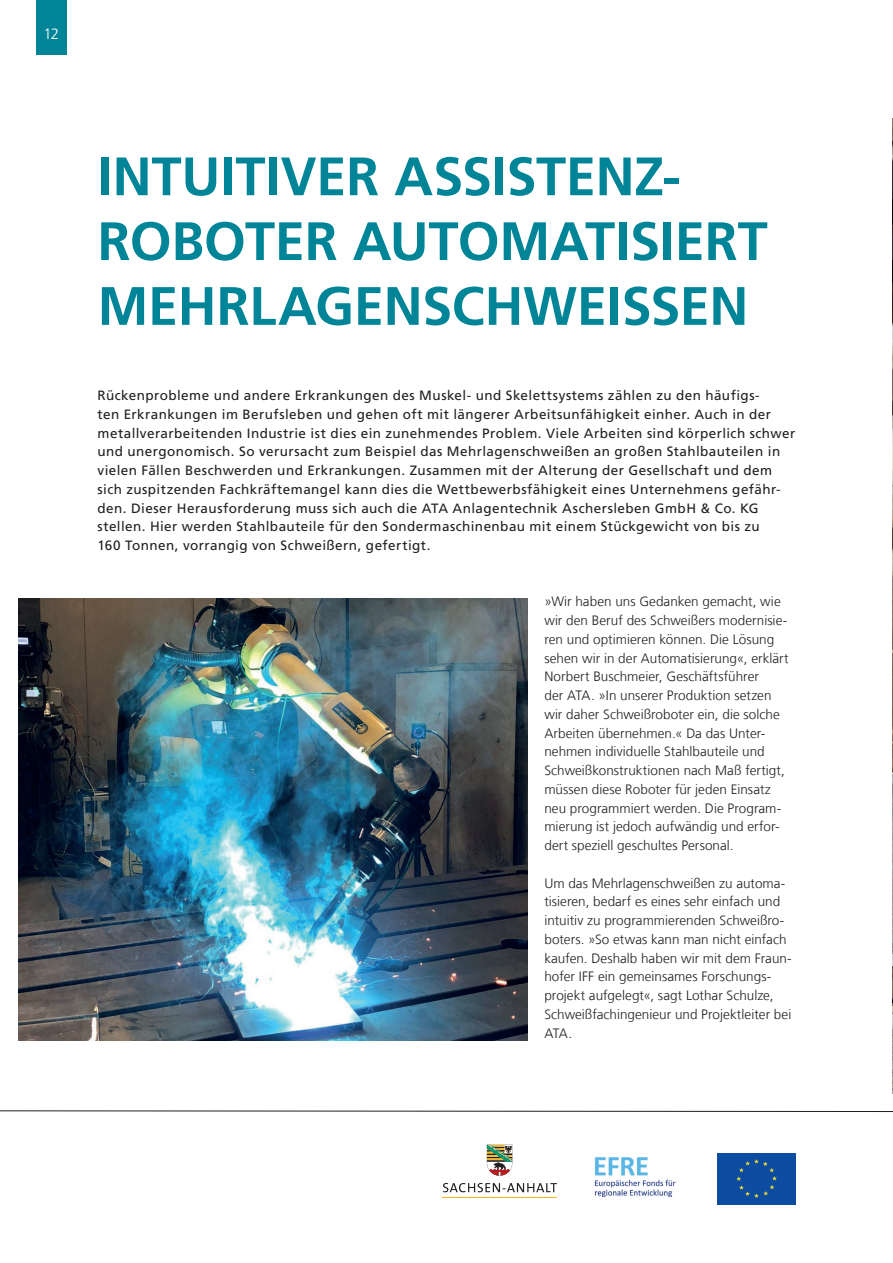
<style>
.page{position:relative;width:893px;height:1263px;background:#fff}
.page>*{position:absolute;margin:0;border:0;box-sizing:border-box;transform-origin:0 0}
.t1{font:700 54px/64.8px "Frutiger LT Com";letter-spacing:-.005em;color:#008598}
.t2{font:300 15px "Frutiger LT Com";color:#fff}
.t3{font:300 13.5px/18.8px "Frutiger LT Com";letter-spacing:.005em;color:#231f20}
.t4{font:13.5px/18.8px "Frutiger LT Com";letter-spacing:.03em;color:#231f20}
</style>
<div class="page">
<img style="left:18px;top:598px;width:509px;height:442px">
<img style="left:892px;top:119px;width:1px;height:975px">
<div style="left:36px;top:0;width:30px;height:55px;background:#008598"></div>
<hr style="left:442px;top:1197px;width:115px;height:1px;background:#fcb814">
<svg style="left:443px;top:1183px;width:114px;height:9px"></svg>
<svg style="left:487px;top:1145px;width:25px;height:30px"></svg>
<img style="left:594px;top:1157px;width:82px;height:39px">
<div style="left:717px;top:1153px;width:78px;height:51px;background:#0d4da1"></div>
<svg style="left:736px;top:1159px;width:41px;height:39px"></svg>
<svg style="left:0;top:1110px;width:893px;height:2px;background:#908e8e"></svg>
<p class="t2" style="left:43px;top:25px;width:17px">12</p>
<h1 class="t1" style="left:98px;top:144px;width:672px">INTUITIVER ASSISTENZ-<br>ROBOTER AUTOMATISIERT<br>MEHRLAGENSCHWEISSEN</h1>
<p class="t4" style="left:98px;top:386px;width:699px">Rückenprobleme und andere Erkrankungen des Muskel- und Skelettsystems zählen zu den häufigs-<br>ten Erkrankungen im Berufsleben und gehen oft mit längerer Arbeitsunfähigkeit einher. Auch in der metallverarbeitenden Industrie ist dies ein zunehmendes Problem. Viele Arbeiten sind körperlich schwer und unergonomisch. So verursacht zum Beispiel das Mehrlagenschweißen an großen Stahlbauteilen in vielen Fällen Beschwerden und Erkrankungen. Zusammen mit der Alterung der Gesellschaft und dem sich zuspitzenden Fachkräftemangel kann dies die Wettbewerbsfähigkeit eines Unternehmens gefähr&shy;den. Dieser Herausforderung muss sich auch die ATA Anlagentechnik Aschersleben GmbH &amp; Co. KG stellen. Hier werden Stahlbauteile für den Sondermaschinenbau mit einem Stückgewicht von bis zu<br>160 Tonnen, vorrangig von Schweißern, gefertigt.</p>
<p class="t3" style="left:544px;top:592px;width:246px">»Wir haben uns Gedanken gemacht, wie wir den Beruf des Schweißers modernisie&shy;ren und optimieren können. Die Lösung sehen wir in der Automatisierung«, erklärt Norbert Buschmeier, Geschäftsführer<br>der ATA. »In unserer Produktion setzen wir daher Schweißroboter ein, die solche Arbeiten übernehmen.« Da das Unter&shy;nehmen individuelle Stahlbauteile und Schweißkonstruktionen nach Maß fertigt, müssen diese Roboter für jeden Einsatz neu programmiert werden. Die Program&shy;mierung ist jedoch aufwändig und erfor&shy;dert speziell geschultes Personal.</p>
<p class="t3" style="left:544px;top:874px;width:249px">Um das Mehrlagenschweißen zu automa&shy;tisieren, bedarf es eines sehr einfach und intuitiv zu programmierenden Schweißro&shy;boters. »So etwas kann man nicht einfach kaufen. Deshalb haben wir mit dem Fraun&shy;hofer IFF ein gemeinsames Forschungs&shy;projekt aufgelegt«, sagt Lothar Schulze, Schweißfachingenieur und Projektleiter bei ATA.</p>
</div>
